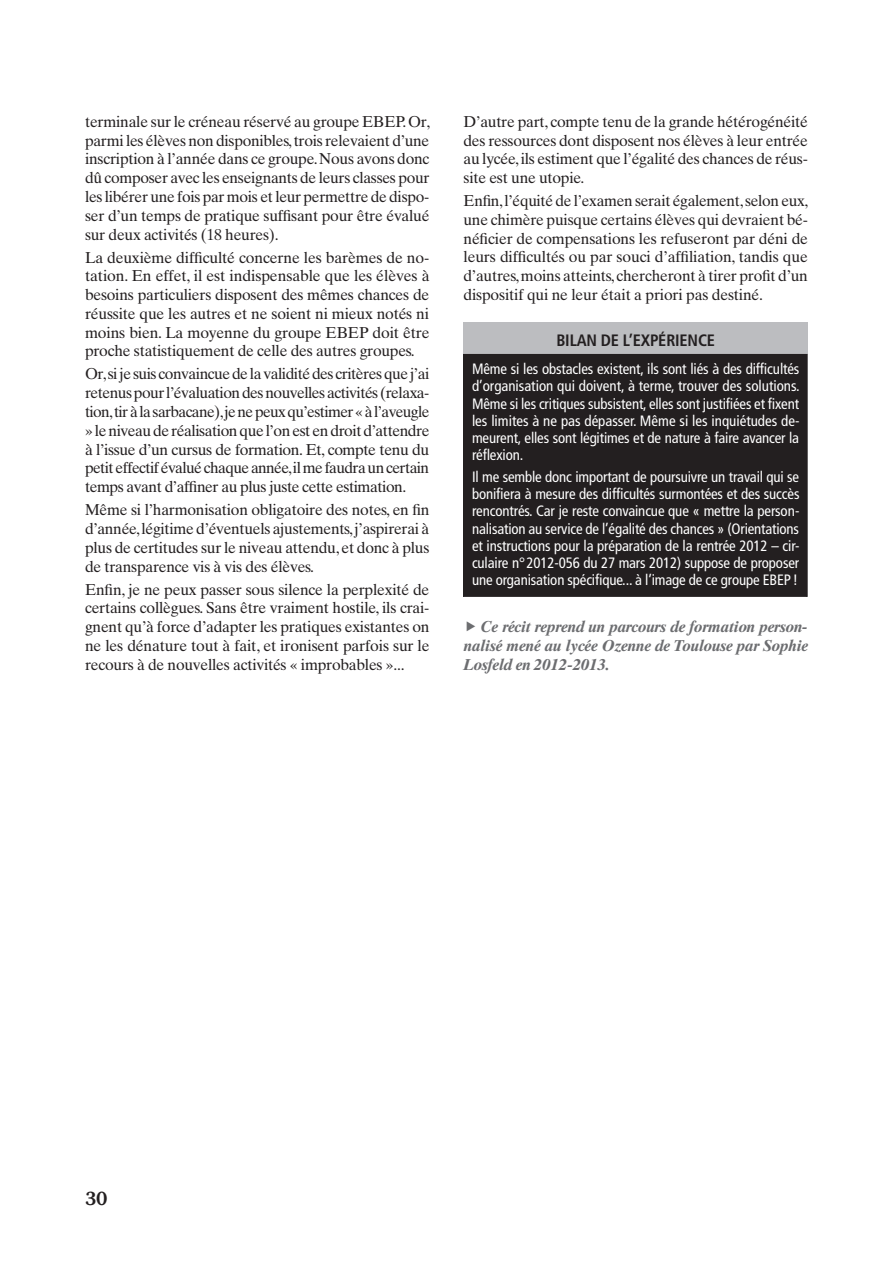
<style>
.page{position:relative;width:893px;height:1263px;background:#fff}
.page>*{position:absolute;margin:0;border:0;box-sizing:border-box;transform-origin:0 0}
.t1{font:500 18px "Souvenir";color:#231f20}
.t2{font:700 condensed 16.5px "Frutiger";color:#231f20}
.t3{font:15.75px/18.8px "Times Ten";letter-spacing:-.015em;color:#231f20;text-align:justify}
.t4{font:italic 700 15.75px/18.8px "Times Ten";letter-spacing:-.025em;color:#6c6d70;text-align:justify}
.t5{font:condensed 15px/17.2px "Frutiger";letter-spacing:-.01em;color:#fff;text-align:justify}
</style>
<div class="page">
<div style="left:463px;top:322px;width:344px;height:31px;background:#bcbdc0"></div>
<div style="left:463px;top:354px;width:344px;height:242px;background:#231f20"></div>
<div style="left:463px;top:354px;width:344px;height:243px;border:1px solid #231f20"></div>
<p class="t3" style="left:85px;top:112px;width:347px">terminale sur le créneau réservé au groupe EBEP. Or, parmi les élèves non disponibles, trois relevaient d’une inscription à l’année dans ce groupe. Nous avons donc dû composer avec les enseignants de leurs classes pour les libérer une fois par mois et leur permettre de dispo&shy;ser d’un temps de pratique suffisant pour être évalué sur deux activités (18 heures).</p>
<p class="t3" style="left:85px;top:248px;width:346px">La deuxième difficulté concerne les barèmes de no&shy;tation. En effet, il est indispensable que les élèves à besoins particuliers disposent des mêmes chances de réussite que les autres et ne soient ni mieux notés ni moins bien. La moyenne du groupe EBEP doit être proche statistiquement de celle des autres groupes.</p>
<p class="t3" style="left:85px;top:365px;width:346px">Or, si je suis convaincue de la validité des critères que j’ai retenus pour l’évaluation des nouvelles activités (relaxa&shy;tion,tir à la sarbacane),je ne peux qu’estimer « à l’aveugle » le niveau de réalisation que l’on est en droit d’attendre à l’issue d’un cursus de formation. Et, compte tenu du petit effectif évalué chaque année, il me faudra un certain temps avant d’affiner au plus juste cette estimation.</p>
<p class="t3" style="left:85px;top:500px;width:346px">Même si l’harmonisation obligatoire des notes, en fin d’année, légitime d’éventuels ajustements, j’aspirerai à plus de certitudes sur le niveau attendu, et donc à plus de transparence vis à vis des élèves.</p>
<p class="t3" style="left:85px;top:580px;width:346px">Enfin, je ne peux passer sous silence la perplexité de certains collègues. Sans être vraiment hostile, ils crai&shy;gnent qu’à force d’adapter les pratiques existantes on ne les dénature tout à fait, et ironisent parfois sur le recours à de nouvelles activités « improbables »...</p>
<p class="t3" style="left:463px;top:112px;width:346px">D’autre part, compte tenu de la grande hétérogénéité des ressources dont disposent nos élèves à leur entrée au lycée, ils estiment que l’égalité des chances de réus&shy;site est une utopie.</p>
<p class="t3" style="left:463px;top:191px;width:346px">Enfin, l’équité de l’examen serait également, selon eux, une chimère puisque certains élèves qui devraient bé&shy;néficier de compensations les refuseront par déni de leurs difficultés ou par souci d’affiliation, tandis que d’autres, moins atteints, chercheront à tirer profit d’un dispositif qui ne leur était a priori pas destiné.</p>
<p class="t2" style="left:556px;top:331px;width:18px">BILAN</p>
<p class="t2" style="left:601px;top:331px;width:41px">DE L’EXPÉRIENCE</p>
<p class="t5" style="left:472px;top:360px;width:329px">Même si les obstacles existent, ils sont liés à des difficultés d’organisation qui doivent, à terme, trouver des solutions.<br>Même si les critiques subsistent, elles sont justifiées et fixent les limites à ne pas dépasser. Même si les inquiétudes de&shy;meurent, elles sont légitimes et de nature à faire avancer la réflexion.</p>
<p class="t5" style="left:472px;top:468px;width:329px">Il me semble donc important de poursuivre un travail qui se bonifiera à mesure des difficultés surmontées et des succès rencontrés. Car je reste convaincue que « mettre la person&shy;nalisation au service de l’égalité des chances » (Orientations et instructions pour la préparation de la rentrée 2012 – cir&shy;culaire n°2012-056 du 27 mars 2012) suppose de proposer une organisation spécifique... à l’image de ce groupe EBEP !</p>
<p class="t4" style="left:463px;top:617px;width:346px;text-indent:17px">Ce récit reprend un parcours de formation person&shy;nalisé mené au lycée Ozenne de Toulouse par Sophie Losfeld en 2012-2013.</p>
<p class="t1" style="left:85px;top:1187px;width:24px">30</p>
</div>
